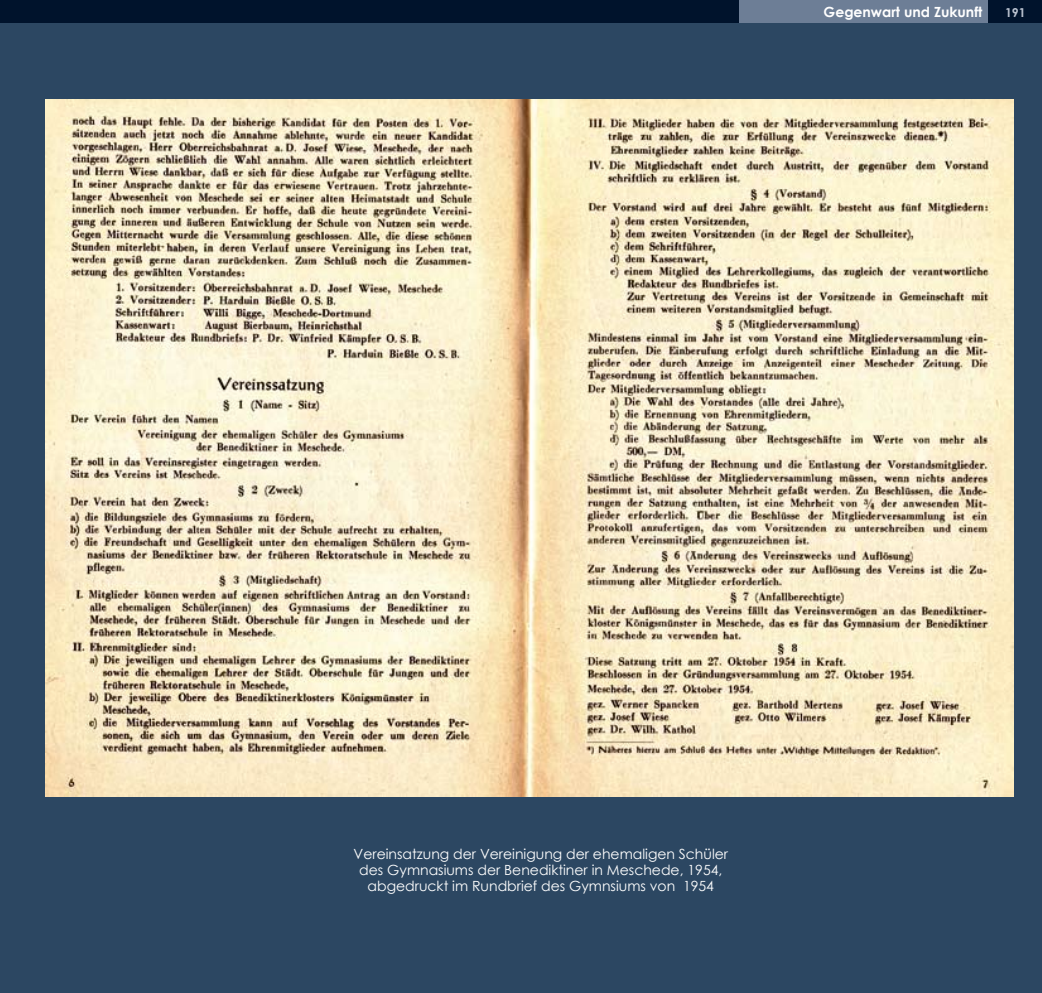
<style>
.page{position:relative;width:1042px;height:993px;background:#fff}
.page>*{position:absolute;margin:0;border:0;box-sizing:border-box;transform-origin:0 0}
.t1{font:14px/15.8px "Century Gothic";color:#fff;text-align:center}
.t2{font:700 14px "Century Gothic";color:#fff}
.t3{font:700 12.25px "Century Gothic";color:#bcc4d1}
</style>
<div class="page">
<div style="left:0;top:0;width:1042px;height:25px;background:#00132c"></div>
<div style="left:739px;top:0;width:248px;height:25px;background:#6d7e96"></div>
<div style="left:0;top:24px;width:1042px;height:968px;background:#2c4762"></div>
<img style="left:46px;top:99px;width:967px;height:697px">
<p class="t2" style="left:823px;top:2px;width:160px">Gegenwart und Zukunft</p>
<p class="t3" style="left:1005px;top:4px;width:22px">191</p>
<p class="t1" style="left:353px;top:845px;width:376px">Vereinsatzung der Vereinigung der ehemaligen Schüler des Gymnasiums der Benediktiner in Meschede, 1954, abgedruckt im Rundbrief des Gymnsiums von 1954</p>
</div>
